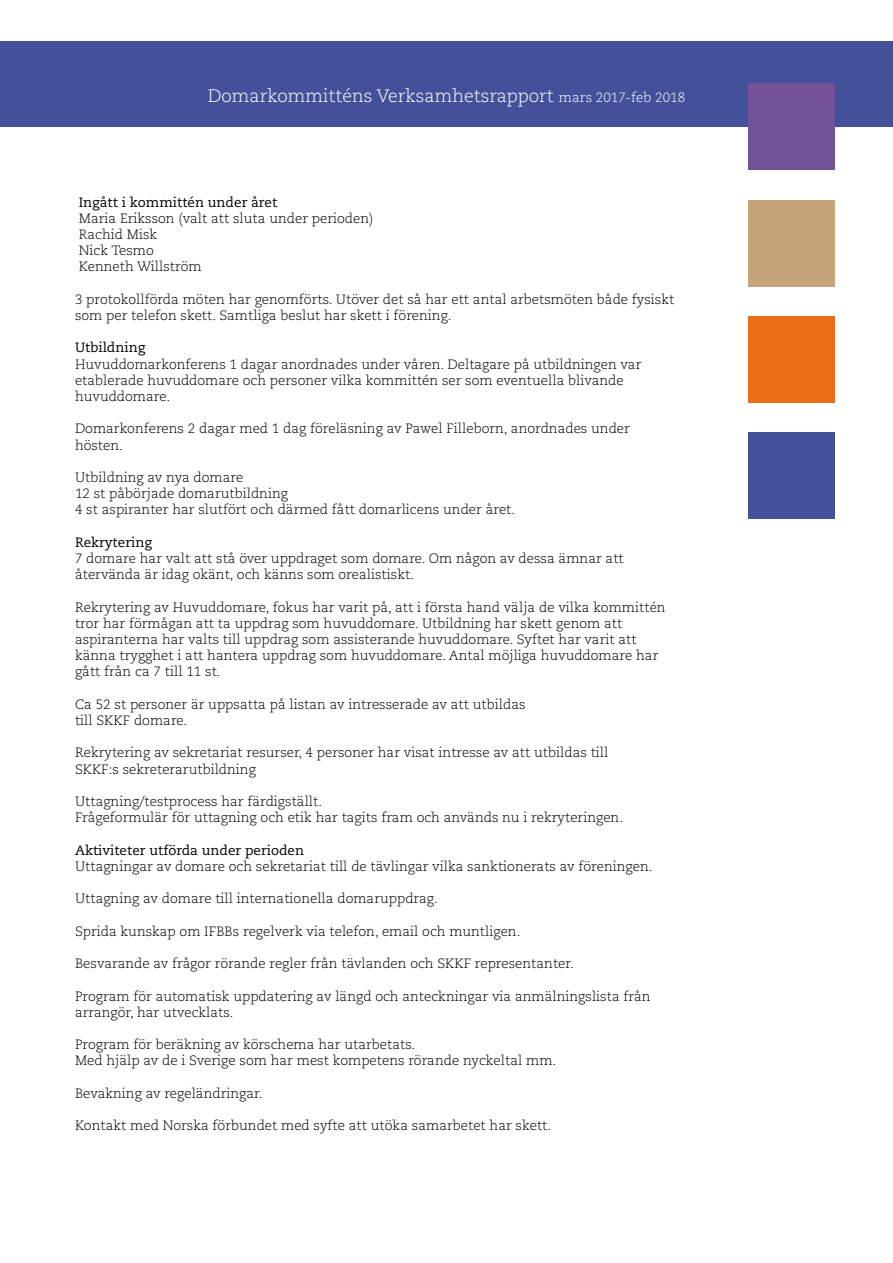
<style>
.page{position:relative;width:893px;height:1263px;background:#fff}
.page>*{position:absolute;margin:0;border:0;box-sizing:border-box;transform-origin:0 0}
.t1{font:300 18px "Caecilia LT Std";color:#fff}
.t2{font:300 13.5px/16.2px "Caecilia LT Std";color:#000}
.t3{font:13.5px "Caecilia LT Std";color:#000}
.s1{font-size:13.5px}
</style>
<div class="page">
<div style="left:0;top:41px;width:893px;height:86px;background:#43509a"></div>
<div style="left:748px;top:84px;width:86px;height:86px;background:#735199"></div>
<div style="left:748px;top:200px;width:86px;height:86px;background:#c6a379"></div>
<div style="left:748px;top:316px;width:86px;height:86px;background:#ed6e19"></div>
<div style="left:748px;top:432px;width:86px;height:86px;background:#43509a"></div>
<h1 class="t1" style="left:208px;top:86px;width:479px">Domarkommitténs Verksamhetsrapport <span class="s1">mars 2017-feb 2018</span></h1>
<p class="t3" style="left:79px;top:194px;width:200px">Ingått i kommittén under året</p>
<p class="t2" style="left:79px;top:210px;width:296px">Maria Eriksson (valt att sluta under perioden)<br>Rachid Misk<br>Nick Tesmo<br>Kenneth Willström</p>
<p class="t2" style="left:75px;top:291px;width:601px">3 protokollförda möten har genomförts. Utöver det så har ett antal arbetsmöten både fysiskt som per telefon skett. Samtliga beslut har skett i förening.</p>
<p class="t3" style="left:75px;top:340px;width:72px">Utbildning</p>
<p class="t2" style="left:75px;top:356px;width:568px">Huvuddomarkonferens 1 dagar anordnades under våren. Deltagare på utbildningen var etablerade huvuddomare och personer vilka kommittén ser som eventuella blivande huvuddomare.</p>
<p class="t2" style="left:75px;top:421px;width:556px">Domarkonferens 2 dagar med 1 dag föreläsning av Pawel Filleborn, anordnades under hösten.</p>
<p class="t2" style="left:75px;top:470px;width:442px">Utbildning av nya domare<br>12 st påbörjade domarutbildning<br>4 st aspiranter har slutfört och därmed fått domarlicens under året.</p>
<p class="t3" style="left:75px;top:534px;width:78px">Rekrytering</p>
<p class="t2" style="left:75px;top:551px;width:550px">7 domare har valt att stå över uppdraget som domare. Om någon av dessa ämnar att återvända är idag okänt, och känns som orealistiskt.</p>
<p class="t2" style="left:75px;top:599px;width:592px">Rekrytering av Huvuddomare, fokus har varit på, att i första hand välja de vilka kommittén tror har förmågan att ta uppdrag som huvuddomare. Utbildning har skett genom att aspiranterna har valts till uppdrag som assisterande huvuddomare. Syftet har varit att känna trygghet i att hantera uppdrag som huvuddomare. Antal möjliga huvuddomare har gått från ca 7 till 11 st.</p>
<p class="t2" style="left:75px;top:696px;width:452px">Ca 52 st personer är uppsatta på listan av intresserade av att utbildas till SKKF domare.</p>
<p class="t2" style="left:75px;top:745px;width:535px">Rekrytering av sekretariat resurser, 4 personer har visat intresse av att utbildas till<br>SKKF:s sekreterarutbildning</p>
<p class="t2" style="left:75px;top:794px;width:550px">Uttagning/testprocess har färdigställt.<br>Frågeformulär för uttagning och etik har tagits fram och används nu i rekryteringen.</p>
<p class="t3" style="left:75px;top:842px;width:231px">Aktiviteter utförda under perioden</p>
<p class="t2" style="left:75px;top:858px;width:579px">Uttagningar av domare och sekretariat till de tävlingar vilka sanktionerats av föreningen.</p>
<p class="t2" style="left:75px;top:891px;width:364px">Uttagning av domare till internationella domaruppdrag.</p>
<p class="t2" style="left:75px;top:923px;width:447px">Sprida kunskap om IFBBs regelverk via telefon, email och muntligen.</p>
<p class="t2" style="left:75px;top:956px;width:500px">Besvarande av frågor rörande regler från tävlanden och SKKF representanter.</p>
<p class="t2" style="left:75px;top:988px;width:577px">Program för automatisk uppdatering av längd och anteckningar via anmälningslista från arrangör, har utvecklats.</p>
<p class="t2" style="left:75px;top:1037px;width:483px">Program för beräkning av körschema har utarbetats.<br>Med hjälp av de i Sverige som har mest kompetens rörande nyckeltal mm.</p>
<p class="t2" style="left:75px;top:1085px;width:189px">Bevakning av regeländringar.</p>
<p class="t2" style="left:75px;top:1118px;width:478px">Kontakt med Norska förbundet med syfte att utöka samarbetet har skett.</p>
</div>
